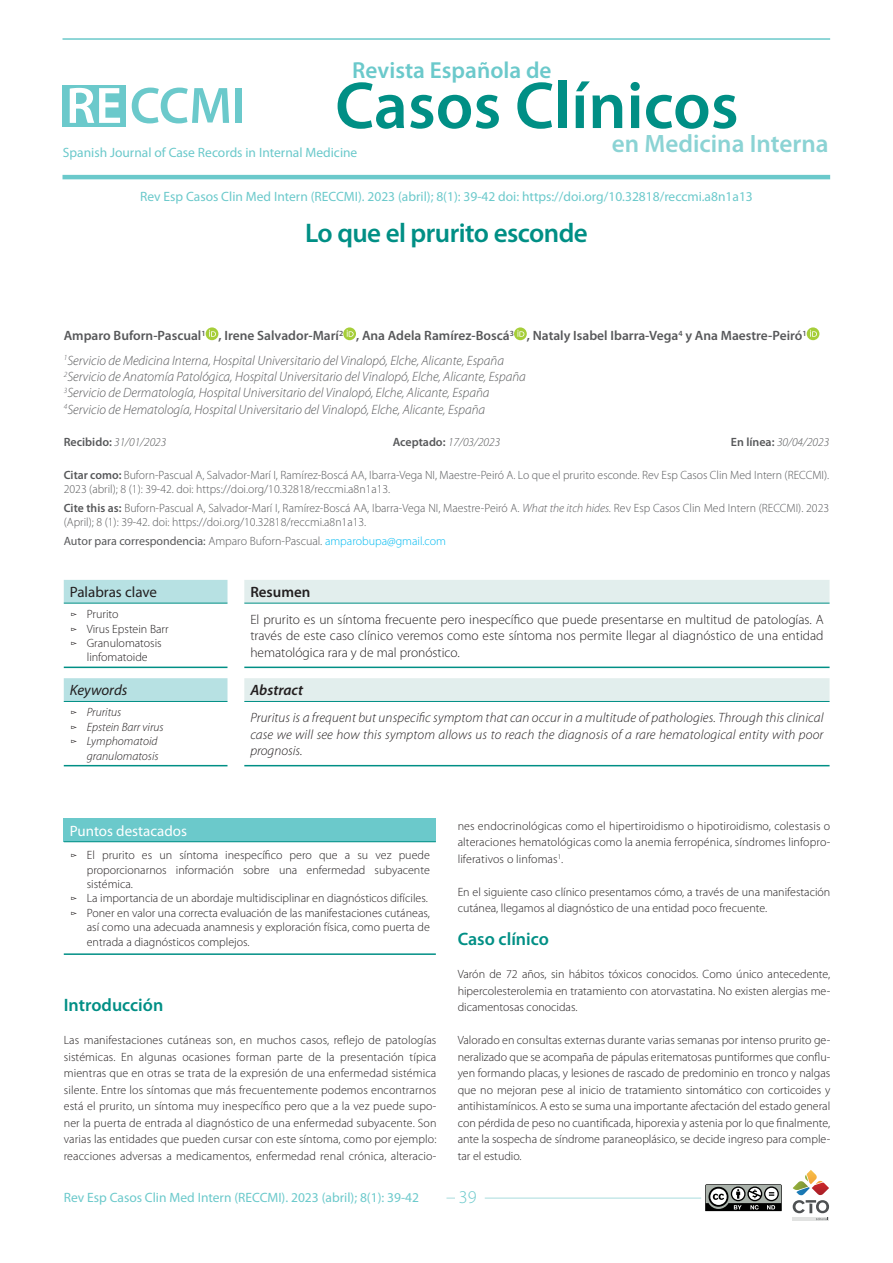
<style>
.page{position:relative;width:893px;height:1263px;background:#fff}
.page>*{position:absolute;margin:0;border:0;box-sizing:border-box;transform-origin:0 0}
.t1{font:600 66.75px "Myriad Pro";color:#008f85}
.Titulo_capitulo{font:600 27px "Myriad Pro";letter-spacing:-.02em;color:#008f85}
.t2{font:600 25.2px "Myriad Pro";color:#8bd3d4}
.t3{font:600 23.25px "Myriad Pro";color:#6bc9cb}
._02_Primer_Orden{font:600 18px "Myriad Pro";color:#008f85}
.t4{font:300 18px "Myriad Pro";color:#6bc9cb}
.t5{font:15px "Myriad Pro";color:#fff}
.PalabrasClaveTitulo{font:15px "Myriad Pro";color:#231f20}
.KeywordsTitulo{font:italic 15px "Myriad Pro";color:#231f20}
.t6{font:italic 600 15px "Myriad Pro";color:#231f20}
.t7{font:600 15px "Myriad Pro";color:#231f20}
.Nombre_autores{font:italic 300 13.5px/16.2px "Myriad Pro";color:#57585a}
.Texto_resumen{font:300 13.5px/16.2px "Myriad Pro";color:#231f20;text-align:justify}
.Nombre_autores-2{font:13.5px "Myriad Pro";color:#6bc9cb}
.Texto_abstract{font:italic 300 13.5px/16.2px "Myriad Pro";letter-spacing:.01em;color:#231f20;text-align:justify}
.Nombre_autores-3{font:600 13.5px "Myriad Pro";color:#57585a}
._01_Texto_comun{font:300 12px/16.5px "Myriad Pro";color:#231f20;text-align:justify}
.CitarComo{font:300 12px/14.4px "Myriad Pro";color:#57585a}
.CitarComo-2{font:12px "Myriad Pro";color:#57585a}
.Recibido_Aceptado{font:italic 300 12px "Myriad Pro";color:#57585a}
.t8{font:italic 300 12px/14.4px "Myriad Pro";color:#231f20;text-align:right}
.s1{font-weight:600;font-style:normal}
.s2{font-weight:600}
.s3{font-style:italic}
.s4{font-weight:300}
.s5{font-weight:300;color:#00baf1}
</style>
<div class="page">
<div style="left:63px;top:85px;width:63px;height:41px;background:#6bc9cb"></div>
<svg style="left:70px;top:88px;width:50px;height:35px"></svg>
<svg style="left:132px;top:88px;width:97px;height:35px"></svg>
<div style="left:236px;top:88px;width:6px;height:35px;background:#6bc9cb"></div>
<hr style="left:63px;top:38px;width:767px;height:2px;background:#6bc9cb">
<hr style="left:63px;top:175px;width:767px;height:4px;background:#6bc9cb">
<hr style="left:793px;top:1217px;width:36px;height:4px;background:#e1e2e1">
<svg style="left:793px;top:1170px;width:36px;height:50px"></svg>
<hr style="left:485px;top:1198px;width:216px;height:1px;background:#a8dcdd">
<svg style="left:705px;top:1184px;width:77px;height:27px;background:#747674"></svg>
<div style="left:206px;top:327px;width:12px;height:13px;background:#a6ce39;border-radius:50%"></div>
<svg style="left:209px;top:330px;width:7px;height:7px"></svg>
<svg style="left:343px;top:327px;width:13px;height:13px"></svg>
<svg style="left:347px;top:330px;width:7px;height:7px"></svg>
<svg style="left:514px;top:327px;width:13px;height:13px"></svg>
<svg style="left:517px;top:330px;width:7px;height:7px"></svg>
<div style="left:807px;top:327px;width:12px;height:13px;background:#a6ce39;border-radius:50%"></div>
<svg style="left:810px;top:330px;width:7px;height:7px"></svg>
<div style="left:64px;top:818px;width:372px;height:24px;background:#6bc9cb"></div>
<hr style="left:64px;top:841px;width:372px;height:1px;background:#008f85">
<hr style="left:64px;top:953px;width:372px;height:2px;background:#008f85">
<svg style="left:64px;top:580px;width:163px;height:121px"></svg>
<svg style="left:244px;top:580px;width:586px;height:121px"></svg>
<hr style="left:244px;top:765px;width:586px;height:1px;background:#008f85">
<hr style="left:64px;top:667px;width:163px;height:1px;background:#008f85">
<hr style="left:244px;top:667px;width:586px;height:1px;background:#008f85">
<hr style="left:64px;top:765px;width:163px;height:1px;background:#008f85">
<hr style="left:64px;top:603px;width:163px;height:1px;background:#008f85">
<hr style="left:244px;top:603px;width:586px;height:1px;background:#008f85">
<hr style="left:64px;top:701px;width:163px;height:1px;background:#008f85">
<hr style="left:244px;top:701px;width:586px;height:1px;background:#008f85">
<h3 class="t3" style="left:352px;top:56px;width:201px">Revista Española de</h3>
<h1 class="t1" style="left:335px;top:63px;width:405px">Casos Clínicos</h1>
<p class="Nombre_autores-2" style="left:63px;top:144px;width:296px">Spanish Journal of Case Records in Internal Medicine</p>
<h3 class="t2" style="left:612px;top:127px;width:218px">en Medicina Interna</h3>
<p class="Nombre_autores-2" style="left:140px;top:188px;width:614px">Rev Esp Casos Clin Med Intern (RECCMI). 2023 (abril); 8(1): 39-42 doi: https://doi.org/10.32818/reccmi.a8n1a13</p>
<p class="Titulo_capitulo" style="left:305px;top:216px;width:284px">Lo que el prurito esconde</p>
<p class="Nombre_autores-3" style="left:64px;top:327px;width:744px">Amparo Buforn-Pascual<sup>1</sup> , Irene Salvador-Marí<sup>2</sup> , Ana Adela Ramírez-Boscá<sup>3</sup> , Nataly Isabel Ibarra-Vega<sup>4</sup> y Ana Maestre-Peiró<sup>1</sup></p>
<p class="Nombre_autores" style="left:64px;top:353px;width:464px"><sup>1</sup>Servicio de Medicina Interna, Hospital Universitario del Vinalopó, Elche, Alicante, España <sup>2</sup>Servicio de Anatomía Patológica, Hospital Universitario del Vinalopó, Elche, Alicante, España <sup>3</sup>Servicio de Dermatología, Hospital Universitario del Vinalopó, Elche, Alicante, España <sup>4</sup>Servicio de Hematología, Hospital Universitario del Vinalopó, Elche, Alicante, España</p>
<p class="Recibido_Aceptado" style="left:64px;top:435px;width:104px"><span class="s1">Recibido:</span> 31/01/2023</p>
<p class="Recibido_Aceptado" style="left:393px;top:435px;width:109px"><span class="s1">Aceptado:</span> 17/03/2023</p>
<p class="Recibido_Aceptado" style="left:731px;top:435px;width:100px"><span class="s1">En línea:</span> 30/04/2023</p>
<p class="CitarComo" style="left:64px;top:468px;width:767px"><span class="s2">Citar como:</span> Buforn-Pascual A, Salvador-Marí I, Ramírez-Boscá AA, Ibarra-Vega NI, Maestre-Peiró A. Lo que el prurito esconde. Rev Esp Casos Clin Med Intern (RECCMI).<br>2023 (abril); 8 (1): 39-42. doi: https://doi.org/10.32818/reccmi.a8n1a13.</p>
<p class="CitarComo" style="left:64px;top:501px;width:767px"><span class="s2">Cite this as:</span> Buforn-Pascual A, Salvador-Marí I, Ramírez-Boscá AA, Ibarra-Vega NI, Maestre-Peiró A. <span class="s3">What the itch hides.</span> Rev Esp Casos Clin Med Intern (RECCMI). 2023 (April); 8 (1): 39-42. doi: https://doi.org/10.32818/reccmi.a8n1a13.</p>
<p class="CitarComo-2" style="left:64px;top:533px;width:384px">Autor para correspondencia: <span class="s4">Amparo Buforn-Pascual.</span> <span class="s5">amparobupa@gmail.com</span></p>
<p class="PalabrasClaveTitulo" style="left:70px;top:583px;width:89px">Palabras clave</p>
<p class="t7" style="left:250px;top:582px;width:62px">Resumen</p>
<p class="_01_Texto_comun" style="left:70px;top:606px;width:50px">▻ Prurito</p>
<p class="_01_Texto_comun" style="left:70px;top:620px;width:100px">▻ Virus Epstein Barr</p>
<p class="_01_Texto_comun" style="left:70px;top:636px;width:93px;line-height:14.4px;text-align:center">▻ Granulomatosis linfomatoide</p>
<p class="Texto_resumen" style="left:250px;top:612px;width:575px">El prurito es un síntoma frecuente pero inespecífico que puede presentarse en multitud de patologías. A través de este caso clínico veremos como este síntoma nos permite llegar al diagnóstico de una entidad hematológica rara y de mal pronóstico.</p>
<p class="KeywordsTitulo" style="left:70px;top:681px;width:59px">Keywords</p>
<p class="t6" style="left:250px;top:681px;width:54px">Abstract</p>
<p class="t8" style="left:70px;top:706px;width:53px">▻ Pruritus</p>
<p class="t8" style="left:70px;top:720px;width:95px">▻ Epstein Barr virus</p>
<p class="t8" style="left:70px;top:734px;width:90px">▻ Lymphomatoid granulomatosis</p>
<p class="Texto_abstract" style="left:250px;top:710px;width:575px">Pruritus is a frequent but unspecific symptom that can occur in a multitude of pathologies. Through this clinical case we will see how this symptom allows us to reach the diagnosis of a rare hematological entity with poor prognosis.</p>
<p class="t5" style="left:70px;top:821px;width:119px">Puntos destacados</p>
<p class="_01_Texto_comun" style="left:87px;top:848px;width:345px;line-height:14.4px;text-indent:-17px">▻ El prurito es un síntoma inespecífico pero que a su vez puede proporcionarnos información sobre una enfermedad subyacente sistémica.</p>
<p class="_01_Texto_comun" style="left:70px;top:890px;width:359px">▻ La importancia de un abordaje multidisciplinar en diagnósticos difíciles.</p>
<p class="_01_Texto_comun" style="left:87px;top:906px;width:345px;line-height:14.4px;text-indent:-17px">▻ Poner en valor una correcta evaluación de las manifestaciones cutáneas, así como una adecuada anamnesis y exploración física, como puerta de entrada a diagnósticos complejos.</p>
<p class="_02_Primer_Orden" style="left:64px;top:994px;width:101px">Introducción</p>
<p class="_01_Texto_comun" style="left:64px;top:1032px;width:374px">Las manifestaciones cutáneas son, en muchos casos, reflejo de patologías sistémicas. En algunas ocasiones forman parte de la presentación típica mientras que en otras se trata de la expresión de una enfermedad sistémica silente. Entre los síntomas que más frecuentemente podemos encontrarnos está el prurito, un síntoma muy inespecífico pero que a la vez puede supo&shy;ner la puerta de entrada al diagnóstico de una enfermedad subyacente. Son varias las entidades que pueden cursar con este síntoma, como por ejemplo: reacciones adversas a medicamentos, enfermedad renal crónica, alteracio-</p>
<p class="_01_Texto_comun" style="left:458px;top:817px;width:374px">nes endocrinológicas como el hipertiroidismo o hipotiroidismo, colestasis o alteraciones hematológicas como la anemia ferropénica, síndromes linfopro&shy;liferativos o linfomas<sup>1</sup>.</p>
<p class="_01_Texto_comun" style="left:458px;top:883px;width:374px">En el siguiente caso clínico presentamos cómo, a través de una manifestación cutánea, llegamos al diagnóstico de una entidad poco frecuente.</p>
<p class="_02_Primer_Orden" style="left:458px;top:928px;width:93px">Caso clínico</p>
<p class="_01_Texto_comun" style="left:458px;top:966px;width:374px">Varón de 72 años, sin hábitos tóxicos conocidos. Como único antecedente, hipercolesterolemia en tratamiento con atorvastatina. No existen alergias me&shy;dicamentosas conocidas.</p>
<p class="_01_Texto_comun" style="left:458px;top:1032px;width:374px">Valorado en consultas externas durante varias semanas por intenso prurito ge&shy;neralizado que se acompaña de pápulas eritematosas puntiformes que conflu&shy;yen formando placas, y lesiones de rascado de predominio en tronco y nalgas que no mejoran pese al inicio de tratamiento sintomático con corticoides y antihistamínicos. A esto se suma una importante afectación del estado general con pérdida de peso no cuantificada, hiporexia y astenia por lo que finalmente, ante la sospecha de síndrome paraneoplásico, se decide ingreso para comple&shy;tar el estudio.</p>
<p class="Nombre_autores-2" style="left:64px;top:1189px;width:357px">Rev Esp Casos Clin Med Intern (RECCMI). 2023 (abril); 8(1): 39-42</p>
<h3 class="t4" style="left:459px;top:1187px;width:19px">39</h3>
</div>
